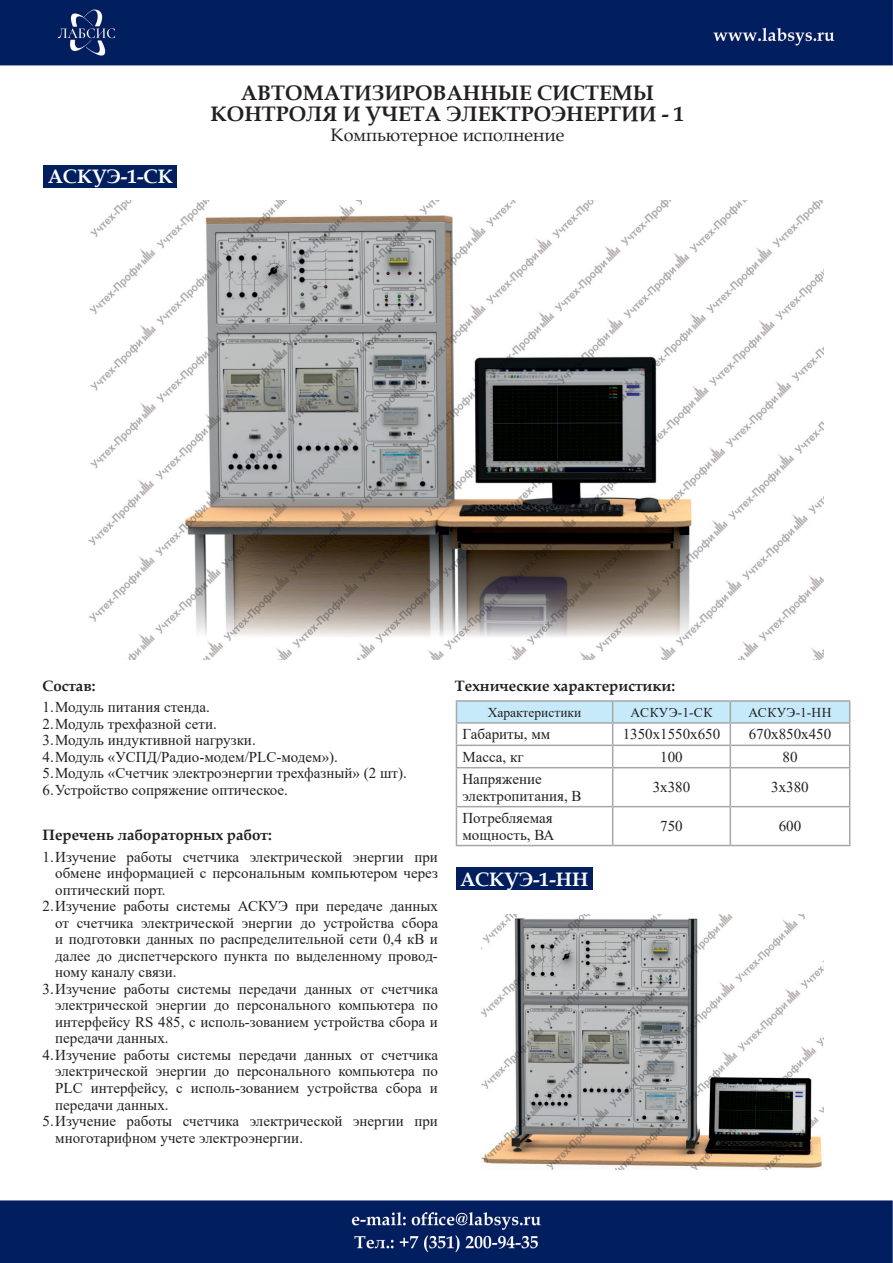
<style>
.page{position:relative;width:893px;height:1263px;background:#fff}
.page>*{position:absolute;margin:0;border:0;box-sizing:border-box;transform-origin:0 0}
.Подзаголовок_раздела{font:700 21px "Book Antiqua";color:#231f20}
.Заголовок_стенда__ко{font:700 19.5px "Book Antiqua";color:#fff}
.Подзаголовок_раздела-2{font:18px "Book Antiqua";color:#231f20}
.Основной_текст_табли{font:15px/16.5px "Times New Roman";color:#231f20;text-align:justify}
.Подзаголовок_в_текст{font:700 15px "Book Antiqua";color:#231f20}
.Заголовки_таблица{font:13.5px "Times New Roman";color:#231f20}
</style>
<div class="page">
<img style="left:0;top:0;width:893px;height:1263px">
<div style="left:44px;top:165px;width:133px;height:22px;background:#011e5f"></div>
<div style="left:456px;top:867px;width:137px;height:23px;background:#011e5f"></div>
<img style="left:89px;top:201px;width:734px;height:458px">
<hr style="left:456px;top:700px;width:157px;height:2px;background:#a8a5aa">
<hr style="left:613px;top:700px;width:117px;height:2px;background:#a8a5aa">
<hr style="left:730px;top:700px;width:120px;height:2px;background:#a8a5aa">
<svg style="left:456px;top:701px;width:394px;height:66px"></svg>
<hr style="left:456px;top:767px;width:157px;height:1px;background:#a8a5aa">
<hr style="left:456px;top:768px;width:1px;height:38px;background:#a8a5aa">
<hr style="left:613px;top:767px;width:117px;height:1px;background:#a8a5aa">
<hr style="left:612px;top:768px;width:1px;height:38px;background:#a8a5aa">
<hr style="left:730px;top:767px;width:120px;height:1px;background:#a8a5aa">
<hr style="left:730px;top:768px;width:1px;height:38px;background:#a8a5aa">
<hr style="left:849px;top:768px;width:1px;height:38px;background:#a8a5aa">
<hr style="left:456px;top:806px;width:157px;height:1px;background:#a8a5aa">
<hr style="left:456px;top:807px;width:1px;height:38px;background:#a8a5aa">
<hr style="left:613px;top:806px;width:117px;height:1px;background:#a8a5aa">
<hr style="left:612px;top:807px;width:1px;height:38px;background:#a8a5aa">
<hr style="left:730px;top:806px;width:120px;height:1px;background:#a8a5aa">
<hr style="left:730px;top:807px;width:1px;height:38px;background:#a8a5aa">
<hr style="left:849px;top:807px;width:1px;height:38px;background:#a8a5aa">
<hr style="left:456px;top:845px;width:157px;height:1px;background:#a8a5aa">
<hr style="left:613px;top:845px;width:117px;height:1px;background:#a8a5aa">
<hr style="left:730px;top:845px;width:120px;height:1px;background:#a8a5aa">
<img style="left:482px;top:914px;width:342px;height:255px">
<p class="Заголовок_стенда__ко" style="left:48px;top:163px;width:127px">АСКУЭ-1-СК</p>
<p class="Подзаголовок_раздела" style="left:241px;top:79px;width:415px">АВТОМАТИЗИРОВАННЫЕ СИСТЕМЫ</p>
<p class="Подзаголовок_раздела" style="left:211px;top:100px;width:475px">КОНТРОЛЯ И УЧЕТА ЭЛЕКТРОЭНЕРГИИ - 1</p>
<p class="Подзаголовок_раздела-2" style="left:331px;top:122px;width:235px">Компьютерное исполнение</p>
<p class="Подзаголовок_в_текст" style="left:43px;top:676px;width:55px">Состав:</p>
<p class="Основной_текст_табли" style="left:43px;top:698px;width:169px">1.Модуль питания стенда.</p>
<p class="Основной_текст_табли" style="left:43px;top:715px;width:176px">2.Модуль трехфазной сети.</p>
<p class="Основной_текст_табли" style="left:43px;top:731px;width:215px">3.Модуль индуктивной нагрузки.</p>
<p class="Основной_текст_табли" style="left:43px;top:748px;width:297px">4.Модуль «УСПД/Радио-модем/PLC-модем»).</p>
<p class="Основной_текст_табли" style="left:43px;top:764px;width:366px">5.Модуль «Счетчик электроэнергии трехфазный» (2 шт).</p>
<p class="Основной_текст_табли" style="left:43px;top:781px;width:247px">6.Устройство сопряжение оптическое.</p>
<p class="Подзаголовок_в_текст" style="left:43px;top:825px;width:231px">Перечень лабораторных работ:</p>
<p class="Основной_текст_табли" style="left:55px;top:848px;width:384px;text-indent:-13px">1.Изучение работы счетчика электрической энергии при обмене информацией с персональным компьютером через оптический порт.</p>
<p class="Основной_текст_табли" style="left:55px;top:898px;width:384px;text-indent:-13px">2.Изучение работы системы АСКУЭ при передаче данных от счетчика электрической энергии до устройства сбора и подготовки данных по распределительной сети 0,4 кВ и далее до диспетчерского пункта по выделенному провод&shy;ному каналу связи.</p>
<p class="Основной_текст_табли" style="left:55px;top:980px;width:384px;text-indent:-13px">3.Изучение работы системы передачи данных от счетчика электрической энергии до персонального компьютера по интерфейсу RS 485, с исполь-зованием устройства сбора и передачи данных.</p>
<p class="Основной_текст_табли" style="left:55px;top:1046px;width:384px;text-indent:-13px">4.Изучение работы системы передачи данных от счетчика электрической энергии до персонального компьютера по PLC интерфейсу, с исполь-зованием устройства сбора и передачи данных.</p>
<p class="Основной_текст_табли" style="left:55px;top:1112px;width:384px;text-indent:-13px">5.Изучение работы счетчика электрической энергии при многотарифном учете электроэнергии.</p>
<p class="Подзаголовок_в_текст" style="left:455px;top:676px;width:222px">Технические характеристики:</p>
<p class="Заголовки_таблица" style="left:488px;top:703px;width:95px">Характеристики</p>
<p class="Заголовки_таблица" style="left:631px;top:703px;width:83px">АСКУЭ-1-СК</p>
<p class="Заголовки_таблица" style="left:748px;top:703px;width:85px">АСКУЭ-1-НН</p>
<p class="Основной_текст_табли" style="left:462px;top:725px;width:89px">Габариты, мм</p>
<p class="Основной_текст_табли" style="left:623px;top:725px;width:99px">1350х1550х650</p>
<p class="Основной_текст_табли" style="left:749px;top:725px;width:84px">670х850х450</p>
<p class="Основной_текст_табли" style="left:462px;top:748px;width:63px">Масса, кг</p>
<p class="Основной_текст_табли" style="left:660px;top:748px;width:24px">100</p>
<p class="Основной_текст_табли" style="left:782px;top:748px;width:16px">80</p>
<p class="Основной_текст_табли" style="left:462px;top:770px;width:81px">Напряжение</p>
<p class="Основной_текст_табли" style="left:462px;top:787px;width:121px">электропитания, В</p>
<p class="Основной_текст_табли" style="left:653px;top:779px;width:39px">3x380</p>
<p class="Основной_текст_табли" style="left:771px;top:779px;width:39px">3x380</p>
<p class="Основной_текст_табли" style="left:462px;top:809px;width:93px">Потребляемая мощность, ВА</p>
<p class="Основной_текст_табли" style="left:660px;top:817px;width:24px">750</p>
<p class="Основной_текст_табли" style="left:779px;top:817px;width:24px">600</p>
<p class="Заголовок_стенда__ко" style="left:460px;top:866px;width:130px">АСКУЭ-1-НН</p>
</div>
